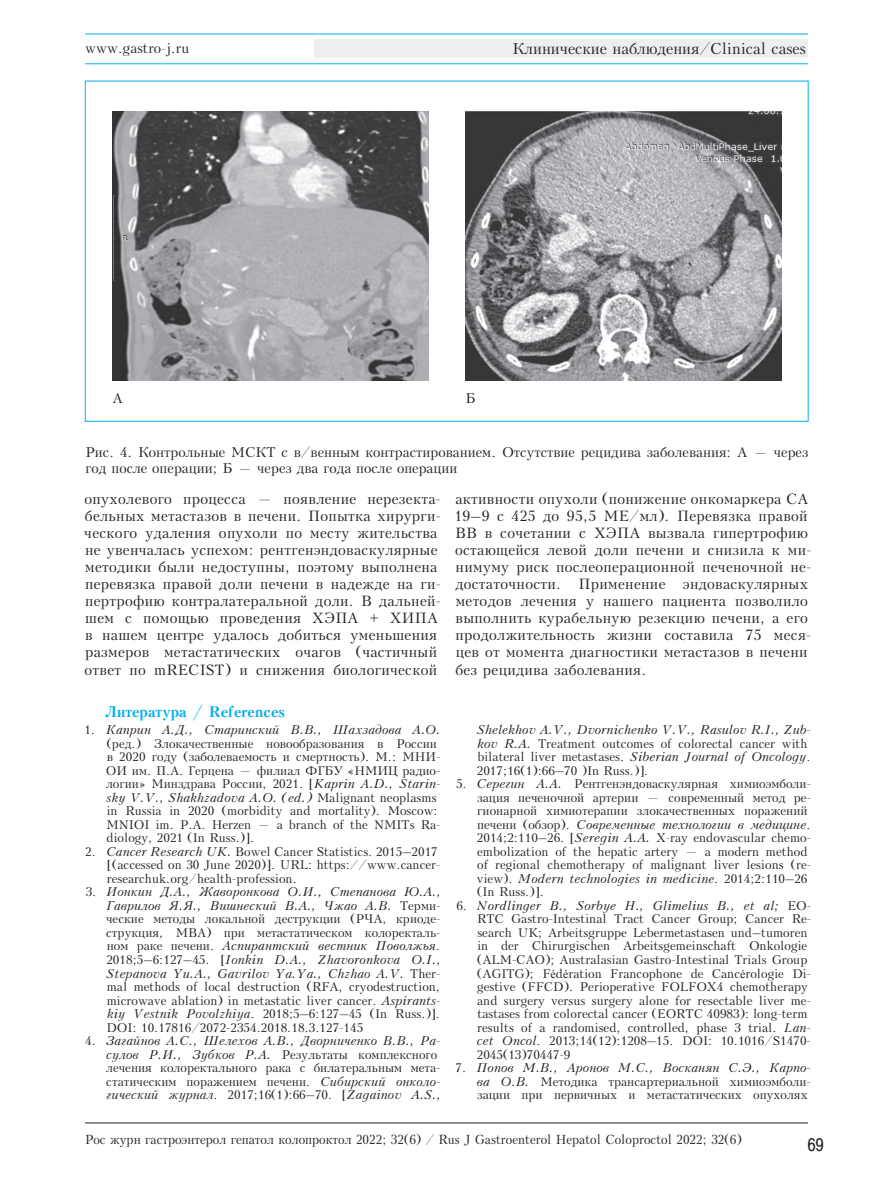
<style>
.page{position:relative;width:893px;height:1191px;background:#fff}
.page>*{position:absolute;margin:0;border:0;box-sizing:border-box;transform-origin:0 0}
.t1{font:18px "Pragmatica Cond C";color:#231f20}
.t2{font:15px "Kudrashov C";color:#231f20}
.t3{font:14.25px/17.1px "Kudrashov C";letter-spacing:.02em;color:#231f20}
.t4{font:700 14.25px "Kudrashov CTT";color:#00aeef}
.t5{font:13.5px/16.2px "Kudrashov C";color:#231f20}
.t6{font:12.6px "Kudrashov C";color:#231f20;scale:.95 1}
.t7{font:12px/13.5px "Kudrashov C";color:#231f20}
.s1{font-style:italic}
.s2{font-family:"Times New Roman"}
</style>
<div class="page">
<hr style="left:85px;top:34px;width:723px;height:1px;background:#00aeef">
<hr style="left:85px;top:1122px;width:723px;height:1px;background:#231f20">
<hr style="left:85px;top:64px;width:723px;height:1px;background:#00aeef">
<div style="left:315px;top:40px;width:493px;height:18px;background:#eeeeef"></div>
<img style="left:112px;top:111px;width:316px;height:269px">
<img style="left:466px;top:111px;width:315px;height:269px">
<p class="t5" style="left:85px;top:41px;width:106px">www.gastro-j.ru</p>
<p class="t2" style="left:512px;top:40px;width:295px">Клинические наблюдения/Clinical cases</p>
<p class="t5" style="left:112px;top:390px;width:12px">A</p>
<p class="t5" style="left:466px;top:390px;width:12px">Б</p>
<p class="t5" style="left:85px;top:444px;width:724px">Рис. 4. Контрольные МСКТ с в/венным контрастированием. Отсутствие рецидива заболевания: А — через год после операции; Б — через два года после операции</p>
<p class="t3" style="left:84px;top:490px;width:358px">опухолевого процесса — появление нерезекта&shy;бельных метастазов в печени. Попытка хирурги&shy;ческого удаления опухоли по месту жительства не увенчалась успехом: рентгенэндоваскулярные методики были недоступны, поэтому выполнена перевязка правой доли печени в надежде на ги&shy;пертрофию контралатеральной доли. В дальней&shy;шем с помощью проведения ХЭПА + ХИПА в нашем центре удалось добиться уменьшения размеров метастатических очагов (частичный ответ по mRECIST) и снижения биологической</p>
<p class="t3" style="left:454px;top:490px;width:358px">активности опухоли (понижение онкомаркера СА 19–9 с 425 до 95,5 МЕ/мл). Перевязка правой ВВ в сочетании с ХЭПА вызвала гипертрофию остающейся левой доли печени и снизила к ми&shy;нимуму риск послеоперационной печеночной не&shy;достаточности. Применение эндоваскулярных методов лечения у нашего пациента позволило выполнить курабельную резекцию печени, а его продолжительность жизни составила 75 меся&shy;цев от момента диагностики метастазов в печени без рецидива заболевания.</p>
<p class="t4" style="left:105px;top:702px;width:181px">Литература / References</p>
<p class="t7" style="left:106px;top:723px;width:336px;text-indent:-22px">1. <span class="s1">Каприн А.Д., Старинский В.В., Шахзадова А.О. </span>(ред.) Злокачественные новообразования в России в 2020 году (заболеваемость и смертность). М.: МНИ-ОИ им. П.А. Герцена — филиал ФГБУ «НМИЦ радио&shy;логии» Минздрава России, 2021. [<span class="s1">Kaprin A.D., Starin&shy;sky V.V., Shakhzadova A.O. (ed.)</span> Malignant neoplasms in Russia in 2020 (morbidity and mortality). Moscow:<br>MNIOI im. P.A. Herzen — a branch of the NMITs Ra&shy;diology, 2021 (In Russ.)].</p>
<p class="t7" style="left:107px;top:845px;width:335px;text-indent:-22px">2. <span class="s1">Cancer Research UK.</span> Bowel Cancer Statistics. 2015–2017 [(accessed on 30 June 2020)]. URL: https://www.cancer&shy;researchuk.org/health-profession.</p>
<p class="t7" style="left:106px;top:885px;width:336px;text-align:justify;text-indent:-20px">3. <span class="s1">Ионкин Д.А., Жаворонкова О.И., Степанова Ю.А., Гаврилов Я.Я., Вишнеский В.А., Чжао А.В.</span> Терми&shy;ческие методы локальной деструкции (РЧА, криоде&shy;струкция, МВА) при метастатическом колоректаль&shy;ном раке печени. <span class="s1">Аспирантский вестник Поволжья</span>.<br>2018;5–6:127–45. [<span class="s1">Ionkin D.A., Zhavoronkova O.I., Stepanova Yu.A., Gavrilov Ya.Ya., Chzhao A.V.</span> Ther&shy;mal methods of local destruction (RFA, cryodestruction, microwave ablation) in metastatic liver cancer. <span class="s1">Aspirants&shy;kiy Vestnik Povolzhiya</span>. 2018;5–6:127–45 (In Russ.)].<br>DOI: 10.17816/2072-2354.2018.18.3.127-145</p>
<p class="t7" style="left:106px;top:1034px;width:336px;text-indent:-21px">4. <span class="s1">Загайнов А.С., Шелехов А.В., Дворниченко В.В., Ра&shy;сулов Р.И., Зубков Р.А.</span> Результаты комплексного лечения колоректального рака с билатеральным мета&shy;статическим поражением печени. <span class="s1">Сибирский онколо&shy;гический журнал</span>. 2017;16(1):66–70. [<span class="s1">Zagainov A.S.,</span></p>
<p class="t7" style="left:477px;top:723px;width:336px"><span class="s1">Shelekhov A.V., Dvornichenko V.V., Rasulov R.I., Zub&shy;kov R.A.</span> Treatment outcomes of colorectal cancer with bilateral liver metastases. <span class="s1">Siberian Journal of Oncology</span>.<br>2017;16(1):66–70 )In Russ.)].</p>
<p class="t7" style="left:477px;top:777px;width:336px;text-indent:-21px">5. <span class="s1">Серегин А.А.</span> Рентгенэндоваскулярная химиоэмболи&shy;зация печеночной артерии — современный метод ре&shy;гионарной химиотерапии злокачественных поражений печени (обзор). <span class="s1">Современные технологии в медицине</span>.<br>2014;2:110–26. [<span class="s1">Seregin A.A.</span> X-ray endovascular chemo&shy;embolization of the hepatic artery — a modern method of regional chemotherapy of malignant liver lesions (re&shy;view). <span class="s1">Modern technologies in medicine</span>. 2014;2:110–26 (In Russ.)].</p>
<p class="t7" style="left:477px;top:899px;width:336px;text-indent:-20px">6. <span class="s1">Nordlinger B., Sorbye H., Glimelius B., et al;</span> EO-RTC Gastro-Intestinal Tract Cancer Group; Cancer Re&shy;search UK; Arbeitsgruppe Lebermetastasen und–tumoren in der Chirurgischen Arbeitsgemeinschaft Onkologie (ALM-CAO); Australasian Gastro-Intestinal Trials Group (AGITG); F<span class="s2">é</span>d<span class="s2">é</span>ration Francophone de Canc<span class="s2">é</span>rologie Di&shy;gestive (FFCD). Perioperative FOLFOX4 chemotherapy and surgery versus surgery alone for resectable liver me&shy;tastases from colorectal cancer (EORTC 40983): long-term results of a randomised, controlled, phase 3 trial. <span class="s1">Lan&shy;cet Oncol</span>. 2013;14(12):1208–15. DOI: 10.1016/S1470- 2045(13)70447-9</p>
<p class="t7" style="left:477px;top:1061px;width:336px;text-align:justify;text-indent:-21px">7. <span class="s1">Попов М.В., Аронов М.С., Восканян С.Э., Карпо&shy;ва О.В.</span> Методика трансартериальной химиоэмболи&shy;зации при первичных и метастатических опухолях</p>
<p class="t6" style="left:85px;top:1132px;width:693px">Рос журн гастроэнтерол гепатол колопроктол 2022; 32(6) / Rus J Gastroenterol Hepatol Coloproctol 2022; 32(6)</p>
<h1 class="t1" style="left:808px;top:1134px;width:17px">69</h1>
</div>
